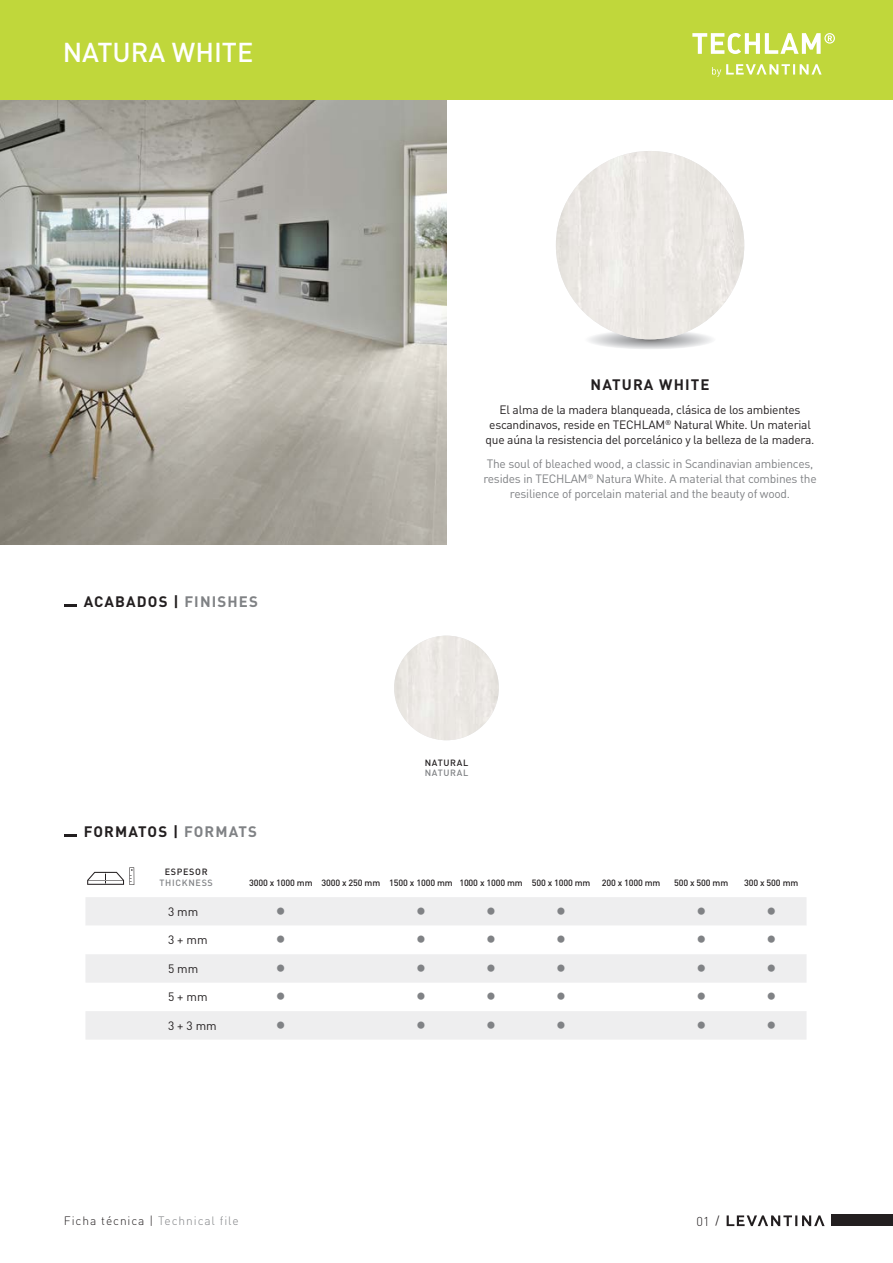
<style>
.page{position:relative;width:893px;height:1263px;background:#fff}
.page>*{position:absolute;margin:0;border:0;box-sizing:border-box;transform-origin:0 0}
.t1{font:27px "Minion Pro";color:#808285}
.t2{font:500 27px "DIN";color:#fff}
.t3{font:700 15px "DIN";letter-spacing:.075em;color:#231f20}
.t4{font:300 12.75px "DIN";color:#231f20}
.t5{font:12px/15.1px "DIN";letter-spacing:-.02em;color:#231f20;text-align:center}
.t6{font:12px/15.1px "DIN";letter-spacing:-.02em;color:#808285;text-align:center}
.t7{font:300 12px "DIN";letter-spacing:.075em;color:#231f20}
.t8{font:500 9px "DIN";letter-spacing:-.015em;color:#231f20}
.t9{font:500 9px "DIN";letter-spacing:.075em;color:#808285}
.t10{font:500 9px "DIN";letter-spacing:.075em;color:#231f20}
.s1{color:#808285}
.s2{font-family:"Minion Pro";font-weight:400;font-size:14.25px}
</style>
<div class="page">
<img style="left:0;top:100px;width:446px;height:444px">
<div style="left:0;top:0;width:893px;height:100px;background:#c0d73b"></div>
<svg style="left:589px;top:329px;width:123px;height:20px"></svg>
<div style="left:556px;top:151px;width:188px;height:188px;background:#ebe8e3;border-radius:94px"></div>
<svg style="left:64px;top:604px;width:13px;height:2px"></svg>
<svg style="left:64px;top:835px;width:13px;height:2px"></svg>
<div style="left:394px;top:636px;width:105px;height:104px;background:#ebe7e3;border-radius:52px"></div>
<svg style="left:87px;top:867px;width:47px;height:18px"></svg>
<svg style="left:86px;top:897px;width:720px;height:143px;fill:#eeeeef"></svg>
<svg style="left:86px;top:926px;width:720px;height:28px"></svg>
<svg style="left:164px;top:904px;width:36px;height:15px"></svg>
<svg style="left:166px;top:961px;width:34px;height:16px"></svg>
<svg style="left:164px;top:1018px;width:55px;height:15px"></svg>
<div style="left:831px;top:1215px;width:62px;height:11px;background:#231f20"></div>
<svg style="left:727px;top:1215px;width:98px;height:11px"></svg>
<svg style="left:692px;top:33px;width:143px;height:21px"></svg>
<svg style="left:712px;top:64px;width:110px;height:13px"></svg>
<h1 class="t2" style="left:63px;top:34px;width:192px">NATURA WHITE</h1>
<p class="t3" style="left:84px;top:591px;width:176px">ACABADOS | <span class="s1">FINISHES</span></p>
<p class="t3" style="left:591px;top:375px;width:120px">NATURA WHITE</p>
<p class="t5" style="left:486px;top:402px;width:330px">El alma de la madera blanqueada, clásica de los ambientes escandinavos, reside en TECHLAM<sup>®</sup> Natural White. Un material que aúna la resistencia del porcelánico y la belleza de la madera.</p>
<p class="t6" style="left:483px;top:456px;width:335px">The soul of bleached wood, a classic in Scandinavian ambiences, resides in TECHLAM<sup>®</sup> Natura White. A material that combines the resilience of porcelain material and the beauty of wood.</p>
<p class="t10" style="left:425px;top:756px;width:45px">NATURAL</p>
<p class="t9" style="left:425px;top:767px;width:45px">NATURAL</p>
<p class="t3" style="left:84px;top:822px;width:175px">FORMATOS | <span class="s1">FORMATS</span></p>
<p class="t10" style="left:165px;top:865px;width:44px">ESPESOR</p>
<p class="t9" style="left:160px;top:876px;width:55px">THICKNESS</p>
<p class="t8" style="left:249px;top:876px;width:343px">3000 x 1000 mm 3000 x 250 mm 1500 x 1000 mm 1000 x 1000 mm 500 x 1000 mm</p>
<p class="t8" style="left:602px;top:876px;width:60px">200 x 1000 mm</p>
<p class="t8" style="left:674px;top:876px;width:56px">500 x 500 mm</p>
<p class="t8" style="left:744px;top:876px;width:56px">300 x 500 mm</p>
<p class="t5" style="left:168px;top:904px;width:32px">3 mm</p>
<h1 class="t1" style="left:275px;top:890px;width:12px">•</h1>
<h1 class="t1" style="left:416px;top:890px;width:82px">• •</h1>
<h1 class="t1" style="left:556px;top:890px;width:12px">•</h1>
<h1 class="t1" style="left:696px;top:890px;width:82px">• •</h1>
<p class="t5" style="left:168px;top:933px;width:41px">3 + mm</p>
<h1 class="t1" style="left:275px;top:918px;width:12px">•</h1>
<h1 class="t1" style="left:416px;top:918px;width:82px">• •</h1>
<h1 class="t1" style="left:556px;top:918px;width:12px">•</h1>
<h1 class="t1" style="left:696px;top:918px;width:82px">• •</h1>
<p class="t5" style="left:168px;top:961px;width:32px">5 mm</p>
<h1 class="t1" style="left:275px;top:947px;width:12px">•</h1>
<h1 class="t1" style="left:416px;top:947px;width:82px">• •</h1>
<h1 class="t1" style="left:556px;top:947px;width:12px">•</h1>
<h1 class="t1" style="left:696px;top:947px;width:82px">• •</h1>
<p class="t5" style="left:168px;top:990px;width:41px">5 + mm</p>
<h1 class="t1" style="left:275px;top:975px;width:12px">•</h1>
<h1 class="t1" style="left:416px;top:975px;width:82px">• •</h1>
<h1 class="t1" style="left:556px;top:975px;width:12px">•</h1>
<h1 class="t1" style="left:696px;top:975px;width:82px">• •</h1>
<p class="t5" style="left:168px;top:1018px;width:50px">3 + 3 mm</p>
<h1 class="t1" style="left:275px;top:1004px;width:12px">•</h1>
<h1 class="t1" style="left:416px;top:1004px;width:82px">• •</h1>
<h1 class="t1" style="left:556px;top:1004px;width:12px">•</h1>
<h1 class="t1" style="left:696px;top:1004px;width:82px">• •</h1>
<p class="t7" style="left:64px;top:1213px;width:176px">Ficha técnica | <span class="s1">Technical file</span></p>
<p class="t4" style="left:696px;top:1213px;width:25px">01 <span class="s2">/</span></p>
</div>
